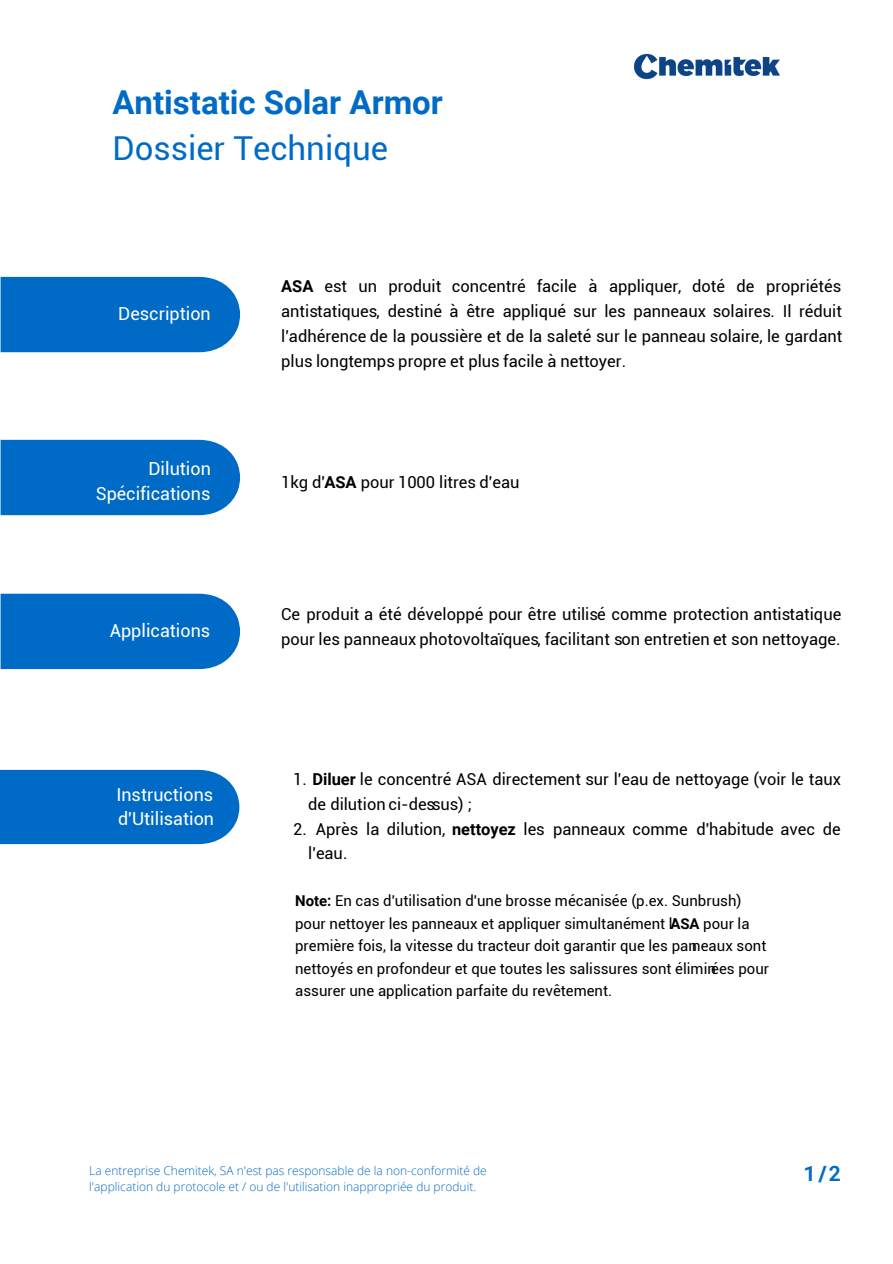
<style>
.page{position:relative;width:893px;height:1264px;background:#fff}
.page>*{position:absolute;margin:0;border:0;box-sizing:border-box;transform-origin:0 0}
.t1{font:700 33px "Roboto";color:#006bc6}
.t2{font:33px "Roboto";color:#006bc6}
.t3{font:700 21px "Roboto Mono";color:#006bc6}
.t4{font:18px/24.8px "Roboto";color:#fff;text-align:right}
.t5{font:16.5px/24.8px "Roboto";color:#000;text-align:justify}
.t6{font:15px/22.4px "Roboto";color:#000}
.t7{font:300 12px "Open Sans";color:#006bc6}
.s1{font-weight:700}
</style>
<div class="page">
<img style="left:634px;top:53px;width:146px;height:27px">
<div style="left:1px;top:277px;width:239px;height:75px;background:#006bc6"></div>
<div style="left:1px;top:440px;width:239px;height:75px;background:#006bc6"></div>
<div style="left:1px;top:593px;width:239px;height:76px;background:#006bc6"></div>
<div style="left:0;top:770px;width:239px;height:74px;background:#006bc6"></div>
<h1 class="t1" style="left:112px;top:83px;width:332px">Antistatic Solar Armor</h1>
<h1 class="t2" style="left:112px;top:125px;width:277px">Dossier Technique</h1>
<p class="t4" style="left:118px;top:300px;width:94px">Description</p>
<p class="t4" style="left:96px;top:456px;width:117px">Dilution<br>Spécifications</p>
<p class="t4" style="left:110px;top:617px;width:102px">Applications</p>
<p class="t4" style="left:116px;top:781px;width:99px;text-align:left">Instructions d'Utilisation</p>
<p class="t5" style="left:281px;top:273px;width:562px"><span class="s1">ASA</span> est un produit concentré facile à appliquer, doté de propriétés antistatiques, destiné à être appliqué sur les panneaux solaires. Il réduit l'adhérence de la poussière et de la saleté sur le panneau solaire, le gardant plus longtemps propre et plus facile à nettoyer.</p>
<p class="t5" style="left:281px;top:468px;width:240px">1kg d'<span class="s1">ASA</span> pour 1000 litres d'eau</p>
<p class="t5" style="left:281px;top:601px;width:561px">Ce produit a été développé pour être utilisé comme protection antistatique pour les panneaux photovoltaïques, facilitant son entretien et son nettoyage.</p>
<p class="t5" style="left:293px;top:766px;width:549px">1. <span class="s1">Diluer</span> le concentré ASA directement sur l'eau de nettoyage (voir le taux</p>
<p class="t5" style="left:308px;top:791px;width:165px">de dilution ci-dessus) ;</p>
<p class="t5" style="left:316px;top:815px;width:526px">Après la dilution, <span class="s1">nettoyez</span> les panneaux comme d'habitude avec de</p>
<p class="t5" style="left:308px;top:840px;width:41px">l'eau.</p>
<p class="t5" style="left:293px;top:815px;width:15px">2.</p>
<p class="t6" style="left:295px;top:889px;width:475px"><span class="s1">Note:</span> En cas d'utilisation d'une brosse mécanisée (p.ex. Sunbrush) pour nettoyer les panneaux et appliquer simultanément l'<span class="s1">ASA</span> pour la première fois, la vitesse du tracteur doit garantir que les panneaux sont nettoyés en profondeur et que toutes les salissures sont éliminées pour assurer une application parfaite du revêtement.</p>
<p class="t7" style="left:89px;top:1161px;width:399px">La entreprise Chemitek, SA n'est pas responsable de la non-conformité de</p>
<p class="t3" style="left:803px;top:1158px;width:39px">1/2</p>
<p class="t7" style="left:89px;top:1177px;width:388px">l'application du protocole et / ou de l'utilisation inappropriée du produit.</p>
</div>
